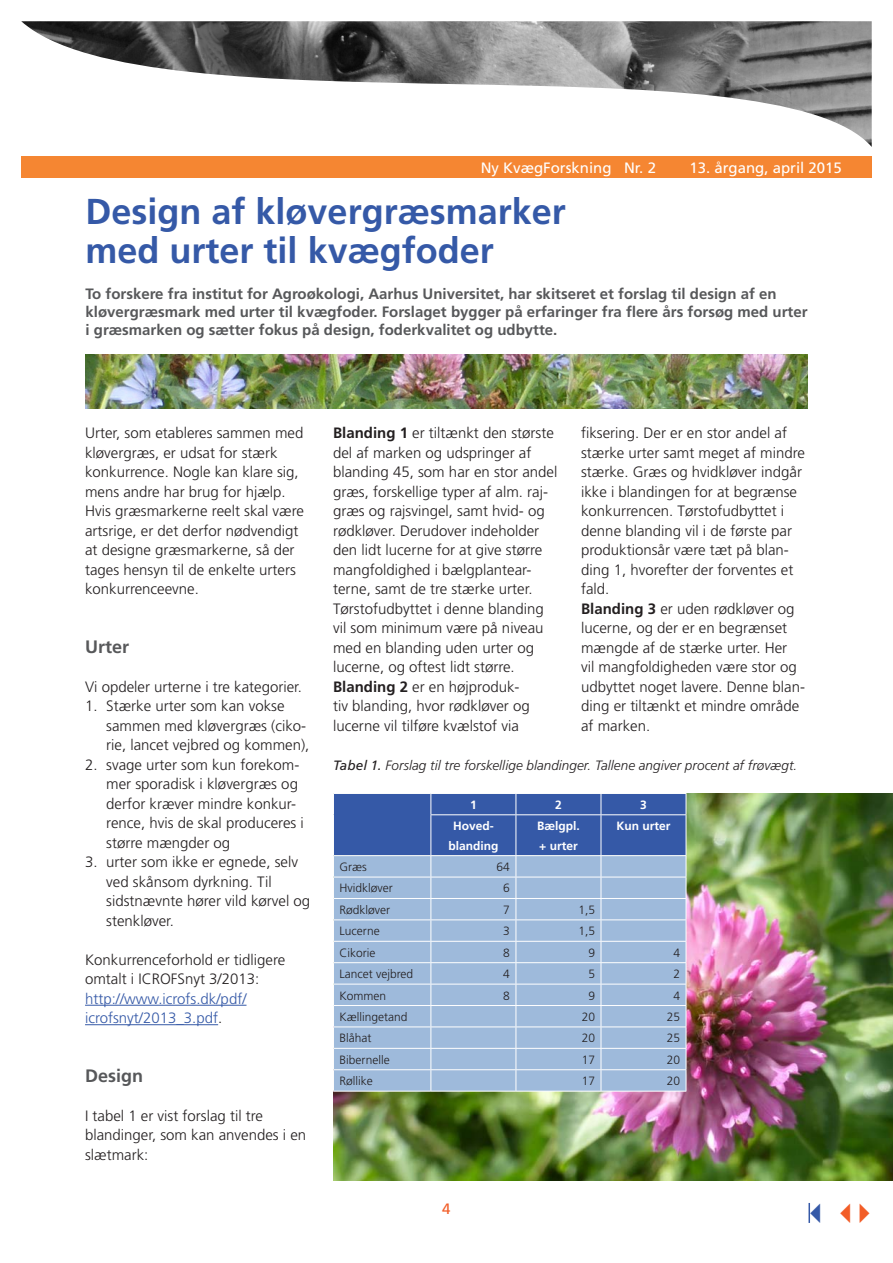
<style>
.page{position:relative;width:893px;height:1263px;background:#fff}
.page>*{position:absolute;margin:0;border:0;box-sizing:border-box;transform-origin:0 0}
.over{font:700 36px/39px "Frutiger";color:#3559a7}
.rubrik{font:700 18px "Frutiger";color:#57585a}
.brod{font:300 15px/19.5px "Frutiger";color:#231f20}
.indledning{font:700 15px/18px "Frutiger";color:#57585a}
.brod-2{font:300 15px "Frutiger";color:#3559a7}
.t1{font:15px "Frutiger";color:#fff}
.t2{font:15px "Frutiger";color:#f25d27}
.billed{font:italic 300 13.5px "Frutiger";letter-spacing:.005em;color:#231f20}
.skema{font:300 12px "Frutiger";color:#231f20}
.skema_over{font:700 12px/19.5px "Frutiger";color:#fff;text-align:center}
.s1{color:#231f20}
.s2{font-weight:700}
.s3{font-weight:400}
</style>
<div class="page">
<img style="left:21px;top:21px;width:851px;height:126px">
<div style="left:21px;top:157px;width:851px;height:21px;background:#f58632"></div>
<img style="left:333px;top:794px;width:560px;height:386px">
<hr style="left:808px;top:1203px;width:2px;height:20px;background:#3559a7">
<hr style="left:85px;top:1005px;width:161px;height:1px;background:#3559a7">
<hr style="left:85px;top:1024px;width:133px;height:1px;background:#3559a7">
<svg style="left:333px;top:793px;width:354px;height:298px;background:#8eaad2"></svg>
<hr style="left:333px;top:1091px;width:98px;height:1px;background:#fff">
<hr style="left:431px;top:1091px;width:85px;height:1px;background:#fff">
<hr style="left:516px;top:1091px;width:85px;height:1px;background:#fff">
<hr style="left:601px;top:1091px;width:85px;height:1px;background:#fff">
<img style="left:86px;top:355px;width:722px;height:53px">
<p class="t1" style="left:481px;top:159px;width:177px">Ny KvægForskning Nr. 2</p>
<p class="t1" style="left:689px;top:159px;width:154px">13. årgang, april 2015</p>
<p class="over" style="left:86px;top:191px;width:482px">Design af kløvergræsmarker med urter til kvægfoder</p>
<p class="indledning" style="left:86px;top:284px;width:723px">To forskere fra institut for Agroøkologi, Aarhus Universitet, har skitseret et forslag til design af en kløvergræsmark med urter til kvægfoder. Forslaget bygger på erfaringer fra flere års forsøg med urter i græsmarken og sætter fokus på design, foderkvalitet og udbytte.</p>
<p class="brod" style="left:85px;top:423px;width:220px">Urter, som etableres sammen med kløvergræs, er udsat for stærk konkurrence. Nogle kan klare sig, mens andre har brug for hjælp.<br>Hvis græsmarkerne reelt skal være artsrige, er det derfor nødvendigt at designe græsmarkerne, så der tages hensyn til de enkelte urters konkurrenceevne.</p>
<p class="rubrik" style="left:85px;top:636px;width:46px">Urter</p>
<p class="brod" style="left:85px;top:677px;width:219px">Vi opdeler urterne i tre kategorier.</p>
<p class="brod" style="left:106px;top:696px;width:205px;text-indent:-21px">1. Stærke urter som kan vokse sammen med kløvergræs (ciko&shy;rie, lancet vejbred og kommen),</p>
<p class="brod" style="left:106px;top:755px;width:199px;text-indent:-21px">2. svage urter som kun forekom&shy;mer sporadisk i kløvergræs og derfor kræver mindre konkur&shy;rence, hvis de skal produceres i større mængder og</p>
<p class="brod" style="left:106px;top:852px;width:205px;text-indent:-21px">3. urter som ikke er egnede, selv ved skånsom dyrkning. Til sidstnævnte hører vild kørvel og stenkløver.</p>
<p class="brod" style="left:85px;top:950px;width:202px">Konkurrenceforhold er tidligere omtalt i ICROFSnyt 3/2013:</p>
<p class="brod-2" style="left:85px;top:990px;width:163px">http://www.icrofs.dk/pdf/</p>
<p class="brod-2" style="left:85px;top:1009px;width:139px">icrofsnyt/2013_3.pdf<span class="s1">.</span></p>
<p class="rubrik" style="left:85px;top:1065px;width:59px">Design</p>
<p class="brod" style="left:85px;top:1106px;width:223px">I tabel 1 er vist forslag til tre blandinger, som kan anvendes i en slætmark:</p>
<p class="brod" style="left:333px;top:423px;width:226px"><span class="s2">Blanding 1</span> er tiltænkt den største del af marken og udspringer af blanding 45, som har en stor andel græs, forskellige typer af alm. raj&shy;græs og rajsvingel, samt hvid- og rødkløver. Derudover indeholder den lidt lucerne for at give større mangfoldighed i bælgplantear&shy;terne, samt de tre stærke urter.<br>Tørstofudbyttet i denne blanding vil som minimum være på niveau med en blanding uden urter og lucerne, og oftest lidt større.</p>
<p class="brod" style="left:333px;top:677px;width:198px"><span class="s2">Blanding 2</span> er en højproduk&shy;tiv blanding, hvor rødkløver og lucerne vil tilføre kvælstof via</p>
<p class="brod" style="left:581px;top:423px;width:225px">fiksering. Der er en stor andel af stærke urter samt meget af mindre stærke. Græs og hvidkløver indgår ikke i blandingen for at begrænse konkurrencen. Tørstofudbyttet i denne blanding vil i de første par produktionsår være tæt på blan&shy;ding 1, hvorefter der forventes et fald.</p>
<p class="brod" style="left:581px;top:599px;width:225px"><span class="s2">Blanding 3</span> er uden rødkløver og lucerne, og der er en begrænset mængde af de stærke urter. Her<br>vil mangfoldigheden være stor og udbyttet noget lavere. Denne blan&shy;ding er tiltænkt et mindre område af marken.</p>
<p class="billed" style="left:333px;top:757px;width:466px"><span class="s3">Tabel 1.</span> Forslag til tre forskellige blandinger. Tallene angiver procent af frøvægt.</p>
<p class="skema_over" style="left:470px;top:795px;width:8px">1</p>
<p class="skema_over" style="left:555px;top:795px;width:8px">2</p>
<p class="skema_over" style="left:640px;top:795px;width:8px">3</p>
<p class="skema_over" style="left:448px;top:816px;width:52px">Hoved&shy;blanding</p>
<p class="skema_over" style="left:537px;top:816px;width:44px;text-align:left">Bælgpl. + urter</p>
<p class="skema_over" style="left:616px;top:816px;width:56px">Kun urter</p>
<p class="skema" style="left:339px;top:860px;width:29px">Græs</p>
<p class="skema" style="left:497px;top:860px;width:15px">64</p>
<p class="skema" style="left:339px;top:881px;width:55px">Hvidkløver</p>
<p class="skema" style="left:503px;top:881px;width:8px">6</p>
<p class="skema" style="left:339px;top:903px;width:52px">Rødkløver</p>
<p class="skema" style="left:503px;top:903px;width:8px">7</p>
<p class="skema" style="left:578px;top:903px;width:18px">1,5</p>
<p class="skema" style="left:339px;top:924px;width:42px">Lucerne</p>
<p class="skema" style="left:503px;top:924px;width:8px">3</p>
<p class="skema" style="left:578px;top:924px;width:18px">1,5</p>
<p class="skema" style="left:339px;top:946px;width:37px">Cikorie</p>
<p class="skema" style="left:503px;top:946px;width:8px">8</p>
<p class="skema" style="left:588px;top:946px;width:8px">9</p>
<p class="skema" style="left:673px;top:946px;width:8px">4</p>
<p class="skema" style="left:339px;top:967px;width:75px">Lancet vejbred</p>
<p class="skema" style="left:503px;top:967px;width:8px">4</p>
<p class="skema" style="left:588px;top:967px;width:8px">5</p>
<p class="skema" style="left:673px;top:967px;width:8px">2</p>
<p class="skema" style="left:339px;top:988px;width:48px">Kommen</p>
<p class="skema" style="left:503px;top:988px;width:8px">8</p>
<p class="skema" style="left:588px;top:988px;width:8px">9</p>
<p class="skema" style="left:673px;top:988px;width:8px">4</p>
<p class="skema" style="left:339px;top:1010px;width:70px">Kællingetand</p>
<p class="skema" style="left:582px;top:1010px;width:15px">20</p>
<p class="skema" style="left:667px;top:1010px;width:15px">25</p>
<p class="skema" style="left:340px;top:1031px;width:34px">Blåhat</p>
<p class="skema" style="left:582px;top:1031px;width:15px">20</p>
<p class="skema" style="left:667px;top:1031px;width:15px">25</p>
<p class="skema" style="left:340px;top:1053px;width:52px">Bibernelle</p>
<p class="skema" style="left:582px;top:1053px;width:15px">17</p>
<p class="skema" style="left:667px;top:1053px;width:15px">20</p>
<p class="skema" style="left:340px;top:1074px;width:35px">Røllike</p>
<p class="skema" style="left:582px;top:1074px;width:15px">17</p>
<p class="skema" style="left:667px;top:1074px;width:15px">20</p>
<p class="t2" style="left:442px;top:1200px;width:10px">4</p>
</div>
